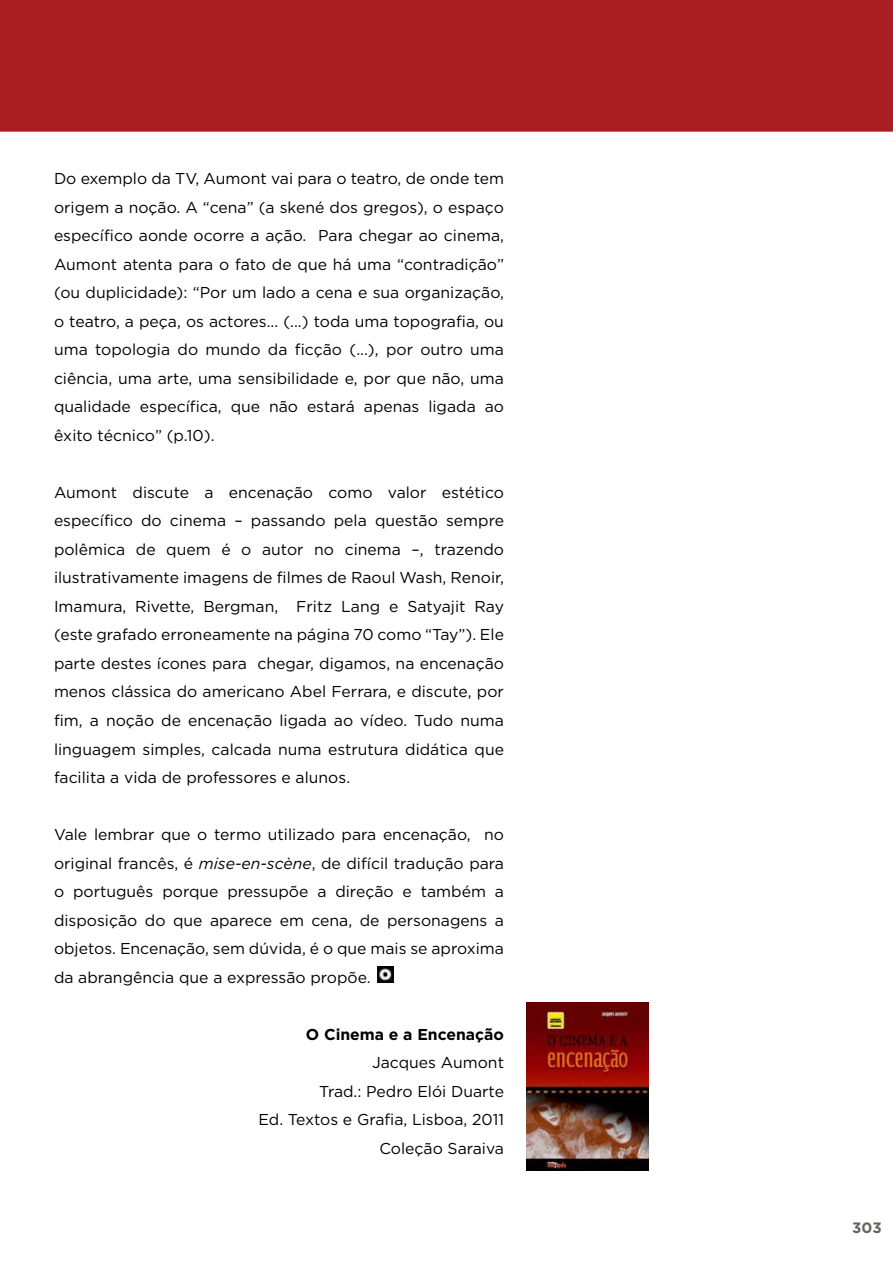
<style>
.page{position:relative;width:893px;height:1263px;background:#fff}
.page>*{position:absolute;margin:0;border:0;box-sizing:border-box;transform-origin:0 0}
.t1{font:15.75px/28.5px "Gotham HTF";color:#000;text-align:justify}
.t2{font:700 15.75px "Gotham HTF";color:#000}
.t3{font:700 15px "Gotham HTF";color:#65655e}
.s1{font-style:italic}
</style>
<div class="page">
<img style="left:0;top:0;width:893px;height:1171px">
<img style="left:526px;top:1003px;width:123px;height:167px">
<img style="left:377px;top:967px;width:16px;height:16px">
<p class="t1" style="left:54px;top:164px;width:452px">Do exemplo da TV, Aumont vai para o teatro, de onde tem origem a noção. A “cena” (a skené dos gregos), o espaço específico aonde ocorre a ação. Para chegar ao cinema, Aumont atenta para o fato de que há uma “contradição” (ou duplicidade): “Por um lado a cena e sua organização, o teatro, a peça, os actores... (...) toda uma topografia, ou uma topologia do mundo da ficção (...), por outro uma ciência, uma arte, uma sensibilidade e, por que não, uma qualidade específica, que não estará apenas ligada ao êxito técnico” (p.10).</p>
<p class="t1" style="left:54px;top:478px;width:452px">Aumont discute a encenação como valor estético específico do cinema – passando pela questão sempre polêmica de quem é o autor no cinema –, trazendo ilustrativamente imagens de filmes de Raoul Wash, Renoir, Imamura, Rivette, Bergman, Fritz Lang e Satyajit Ray (este grafado erroneamente na página 70 como “Tay”). Ele parte destes ícones para chegar, digamos, na encenação menos clássica do americano Abel Ferrara, e discute, por fim, a noção de encenação ligada ao vídeo. Tudo numa linguagem simples, calcada numa estrutura didática que facilita a vida de professores e alunos.</p>
<p class="t1" style="left:54px;top:820px;width:452px">Vale lembrar que o termo utilizado para encenação, no original francês, é <span class="s1">mise-en-scène</span>, de difícil tradução para o português porque pressupõe a direção e também a disposição do que aparece em cena, de personagens a objetos. Encenação, sem dúvida, é o que mais se aproxima da abrangência que a expressão propõe.</p>
<p class="t2" style="left:306px;top:1025px;width:200px">O Cinema e a Encenação</p>
<p class="t1" style="left:259px;top:1048px;width:247px;text-align:right">Jacques Aumont<br>Trad.: Pedro Elói Duarte<br>Ed. Textos e Grafia, Lisboa, 2011<br>Coleção Saraiva</p>
<p class="t3" style="left:852px;top:1219px;width:31px">303</p>
</div>
